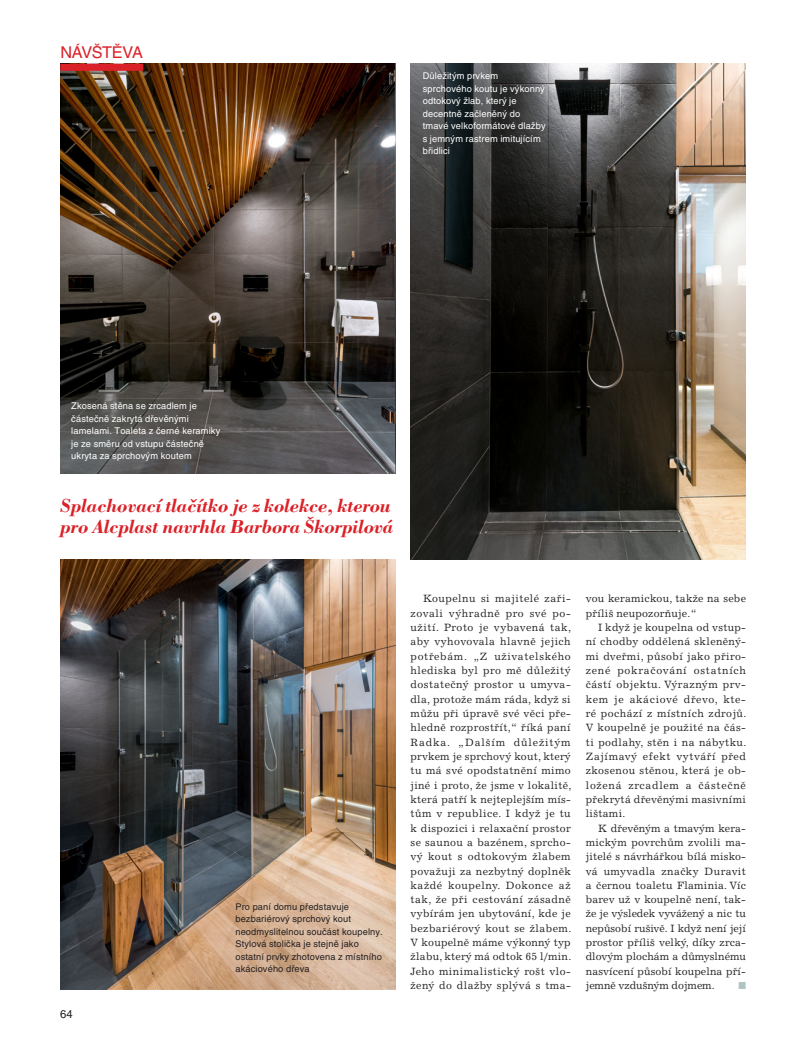
<style>
.page{position:relative;width:808px;height:1046px;background:#fff}
.page>*{position:absolute;margin:0;border:0;box-sizing:border-box;transform-origin:0 0}
.vykrik_2015{font:italic 700 19.5px/21.2px "Bodoni CE";letter-spacing:-.015em;color:#da2128}
.t1{font:16.25px "Helvetica CE";letter-spacing:-.02em;color:#da2128}
.t2{font:11.25px "Helvetica CE";color:#231f20}
.text_2015{font:10.62px/14.2px "Excelsior CE";letter-spacing:.02em;color:#231f20;text-align:justify}
.text_2015-2{font:10px "Zapf Dingbats Std";color:#b2c3c4}
.popisek_2015{font:9.25px/12.5px "Helvetica CE";letter-spacing:.015em;color:#fff}
.popisek_2015-2{font:9.25px/12.5px "Helvetica CE";letter-spacing:.015em;color:#231f20}
</style>
<div class="page">
<img style="left:60px;top:559px;width:336px;height:430px">
<img style="left:411px;top:64px;width:335px;height:495px">
<img style="left:60px;top:64px;width:336px;height:409px">
<div style="left:60px;top:64px;width:83px;height:7px;background:#da2128"></div>
<h2 class="t1" style="left:60px;top:43px;width:84px">NÁVŠTĚVA</h2>
<p class="popisek_2015" style="left:423px;top:70px;width:124px">Důležitým prvkem sprchového koutu je výkonný odtokový žlab, který je decentně začleněný do tmavé velkoformátové dlažby s jemným rastrem imitujícím břidlici</p>
<p class="popisek_2015" style="left:71px;top:399px;width:151px">Zkosená stěna se zrcadlem je částečně zakrytá dřevěnými lamelami. Toaleta z černé keramiky je ze směru od vstupu částečně ukryta za sprchovým koutem</p>
<p class="vykrik_2015" style="left:60px;top:494px;width:335px">Splachovací tlačítko je z kolekce, kterou pro Alcplast navrhla Barbora Škorpilová</p>
<p class="t2" style="left:60px;top:1007px;width:14px">64</p>
<p class="popisek_2015-2" style="left:235px;top:900px;width:149px">Pro paní domu představuje bezbariérový sprchový kout neodmyslitelnou součást koupelny.<br>Stylová stolička je stejně jako ostatní prvky zhotovena z místního akáciového dřeva</p>
<p class="text_2015" style="left:411px;top:591px;width:162px;text-indent:12px">Koupelnu si majitelé zaři&shy;zovali výhradně pro své po&shy;užití. Proto je vybavená tak, aby vyhovovala hlavně jejich potřebám. „Z uživatelského hlediska byl pro mě důležitý dostatečný prostor u umyva&shy;dla, protože mám ráda, když si můžu při úpravě své věci pře&shy;hledně rozprostřít,“ říká paní Radka. „Dalším důležitým prvkem je sprchový kout, který tu má své opodstatnění mimo jiné i proto, že jsme v lokalitě, která patří k nejteplejším mís&shy;tům v republice. I když je tu k dispozici i relaxační prostor se saunou a bazénem, sprcho&shy;vý kout s odtokovým žlabem považuji za nezbytný doplněk každé koupelny. Dokonce až tak, že při cestování zásadně vybírám jen ubytování, kde je bezbariérový kout se žlabem.<br>V koupelně máme výkonný typ žlabu, který má odtok 65 l/min.<br>Jeho minimalistický rošt vlo&shy;žený do dlažby splývá s tma-</p>
<p class="text_2015" style="left:586px;top:591px;width:162px">vou keramickou, takže na sebe příliš neupozorňuje.“</p>
<p class="text_2015" style="left:586px;top:620px;width:162px;text-indent:12px">I když je koupelna od vstup&shy;ní chodby oddělená skleněný&shy;mi dveřmi, působí jako přiro&shy;zené pokračování ostatních částí objektu. Výrazným prv&shy;kem je akáciové dřevo, kte&shy;ré pochází z místních zdrojů.<br>V koupelně je použité na čás&shy;ti podlahy, stěn i na nábytku.<br>Zajímavý efekt vytváří před zkosenou stěnou, která je ob&shy;ložená zrcadlem a částečně překrytá dřevěnými masivními lištami.</p>
<p class="text_2015" style="left:586px;top:820px;width:162px;text-indent:12px">K dřevěným a tmavým kera&shy;mickým povrchům zvolili ma&shy;jitelé s návrhářkou bílá misko&shy;vá umyvadla značky Duravit a černou toaletu Flaminia. Víc barev už v koupelně není, tak&shy;že je výsledek vyvážený a nic tu nepůsobí rušivě. I když není její prostor příliš velký, díky zrca&shy;dlovým plochám a důmyslnému nasvícení působí koupelna pří&shy;jemně vzdušným dojmem.</p>
<p class="text_2015-2" style="left:738px;top:980px;width:9px">■</p>
</div>
